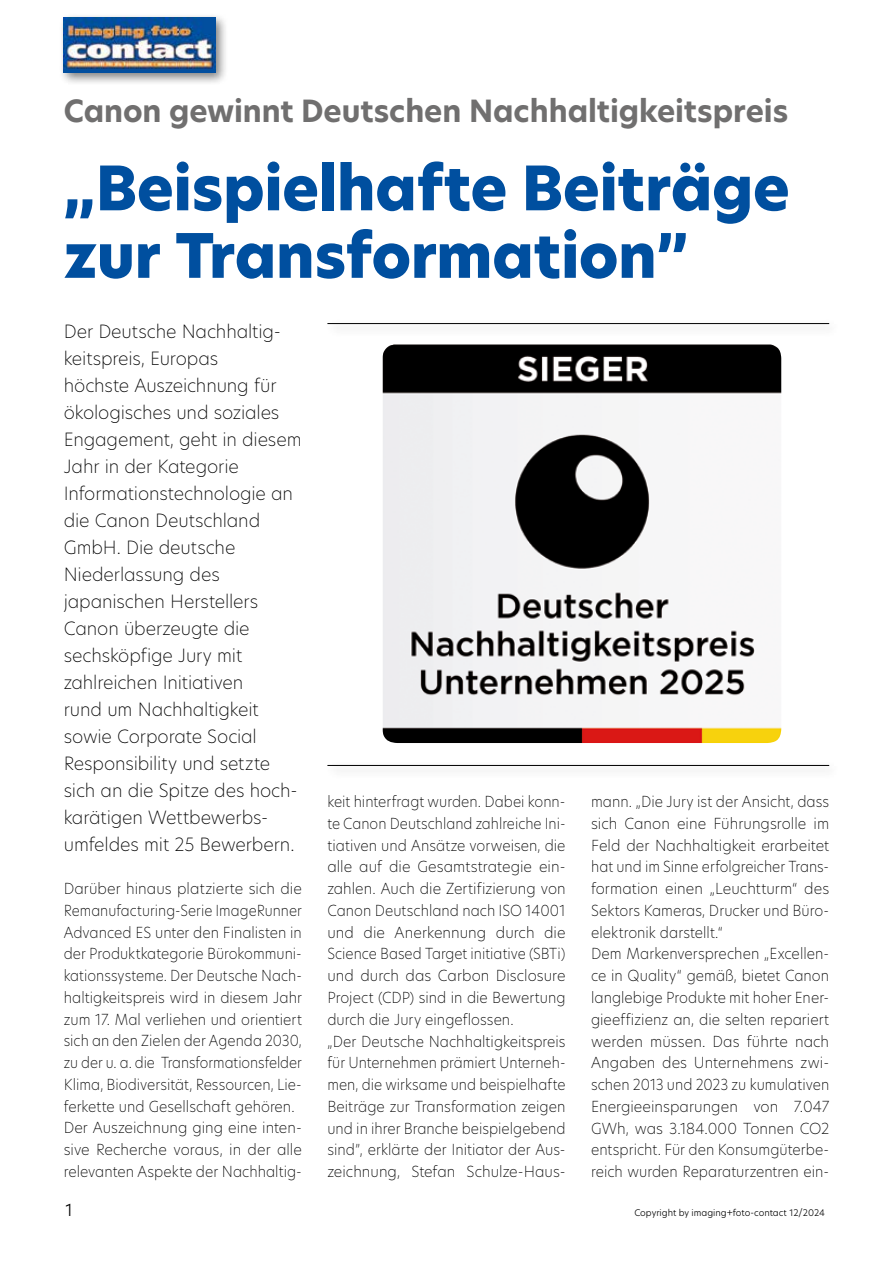
<style>
.page{position:relative;width:893px;height:1263px;background:#fff}
.page>*{position:absolute;margin:0;border:0;box-sizing:border-box;transform-origin:0 0}
.t1{font:800 60px/67.5px "New Hero";letter-spacing:-.005em;color:#004f9f}
.t2{font:700 30px "New Hero";color:#706f6f}
.t3{font:200 18px/27px "New Hero";letter-spacing:-.005em;color:#000}
.t4{font:300 16.5px "New Hero";color:#000}
.t5{font:200 15px/21.8px "New Hero";letter-spacing:.005em;color:#000;scale:.94 1}
.t6{font:200 15px/21.8px "New Hero";letter-spacing:.005em;color:#000;scale:.95 1}
.t7{font:200 15px/21.8px "New Hero";letter-spacing:.005em;color:#000}
.t8{font:300 9px "New Hero";color:#000}
</style>
<div class="page">
<img style="left:383px;top:344px;width:398px;height:399px">
<div style="left:324px;top:760px;width:517px;height:19px;background:#f9f9f9"></div>
<hr style="left:327px;top:765px;width:502px;height:1px;background:#000">
<div style="left:324px;top:318px;width:517px;height:19px;background:#000;opacity:.5"></div>
<hr style="left:327px;top:323px;width:502px;height:1px;background:#000">
<div style="left:59px;top:12px;width:170px;height:74px;background:#000;opacity:.5"></div>
<img style="left:64px;top:17px;width:152px;height:56px">
<h2 class="t2" style="left:64px;top:90px;width:726px">Canon gewinnt Deutschen Nachhaltigkeitspreis</h2>
<h1 class="t1" style="left:64px;top:155px;width:727px">„Beispielhafte Beiträge zur Transformation”</h1>
<p class="t3" style="left:64px;top:317px;width:239px">Der Deutsche Nachhaltig&shy;keitspreis, Europas<br>höchste Auszeichnung für ökologisches und soziales<br>Engagement, geht in diesem<br>Jahr in der Kategorie<br>Informationstechnologie an die Canon Deutschland<br>GmbH. Die deutsche<br>Niederlassung des japanischen Herstellers<br>Canon überzeugte die sechsköpfige Jury mit zahlreichen Initiativen<br>rund um Nachhaltigkeit sowie Corporate Social<br>Responsibility und setzte sich an die Spitze des hoch&shy;karätigen Wettbewerbs&shy;umfeldes mit 25 Bewerbern.</p>
<p class="t7" style="left:64px;top:877px;width:240px">Darüber hinaus platzierte sich die Remanufacturing-Serie ImageRunner Advanced ES unter den Finalisten in der Produktkategorie Bürokommuni&shy;kationssysteme. Der Deutsche Nach&shy;haltigkeitspreis wird in diesem Jahr zum 17. Mal verliehen und orientiert sich an den Zielen der Agenda 2030, zu der u. a. die Transformationsfelder Klima, Biodiversität, Ressourcen, Lie&shy;ferkette und Gesellschaft gehören.<br>Der Auszeichnung ging eine inten&shy;sive Recherche voraus, in der alle relevanten Aspekte der Nachhaltig-</p>
<p class="t5" style="left:327px;top:790px;width:255px">keit hinterfragt wurden. Dabei konn&shy;te Canon Deutschland zahlreiche Ini&shy;tiativen und Ansätze vorweisen, die alle auf die Gesamtstrategie ein&shy;zahlen. Auch die Zertifizierung von Canon Deutschland nach ISO 14001 und die Anerkennung durch die Science Based Target initiative (SBTi) und durch das Carbon Disclosure Project (CDP) sind in die Bewertung durch die Jury eingeflossen.<br>„Der Deutsche Nachhaltigkeitspreis für Unternehmen prämiert Unterneh&shy;men, die wirksame und beispielhafte Beiträge zur Transformation zeigen und in ihrer Branche beispielgebend sind”, erklärte der Initiator der Aus&shy;zeichnung, Stefan Schulze- Haus-</p>
<p class="t6" style="left:591px;top:790px;width:252px">mann. „Die Jury ist der Ansicht, dass sich Canon eine Führungsrolle im Feld der Nachhaltigkeit erarbeitet hat und im Sinne erfolgreicher Trans&shy;formation einen „Leuchtturm“ des Sektors Kameras, Drucker und Büro&shy;elektronik darstellt.“<br>Dem Markenversprechen „Excellen&shy;ce in Quality“ gemäß, bietet Canon langlebige Produkte mit hoher Ener&shy;gieeffizienz an, die selten repariert werden müssen. Das führte nach Angaben des Unternehmens zwi&shy;schen 2013 und 2023 zu kumulativen Energieeinsparungen von 7.047<br>GWh, was 3.184.000 Tonnen CO2 entspricht. Für den Konsumgüterbe&shy;reich wurden Reparaturzentren ein-</p>
<p class="t4" style="left:65px;top:1199px;width:9px">1</p>
<p class="t8" style="left:634px;top:1206px;width:192px">Copyright by imaging+foto-contact 12/2024</p>
</div>
